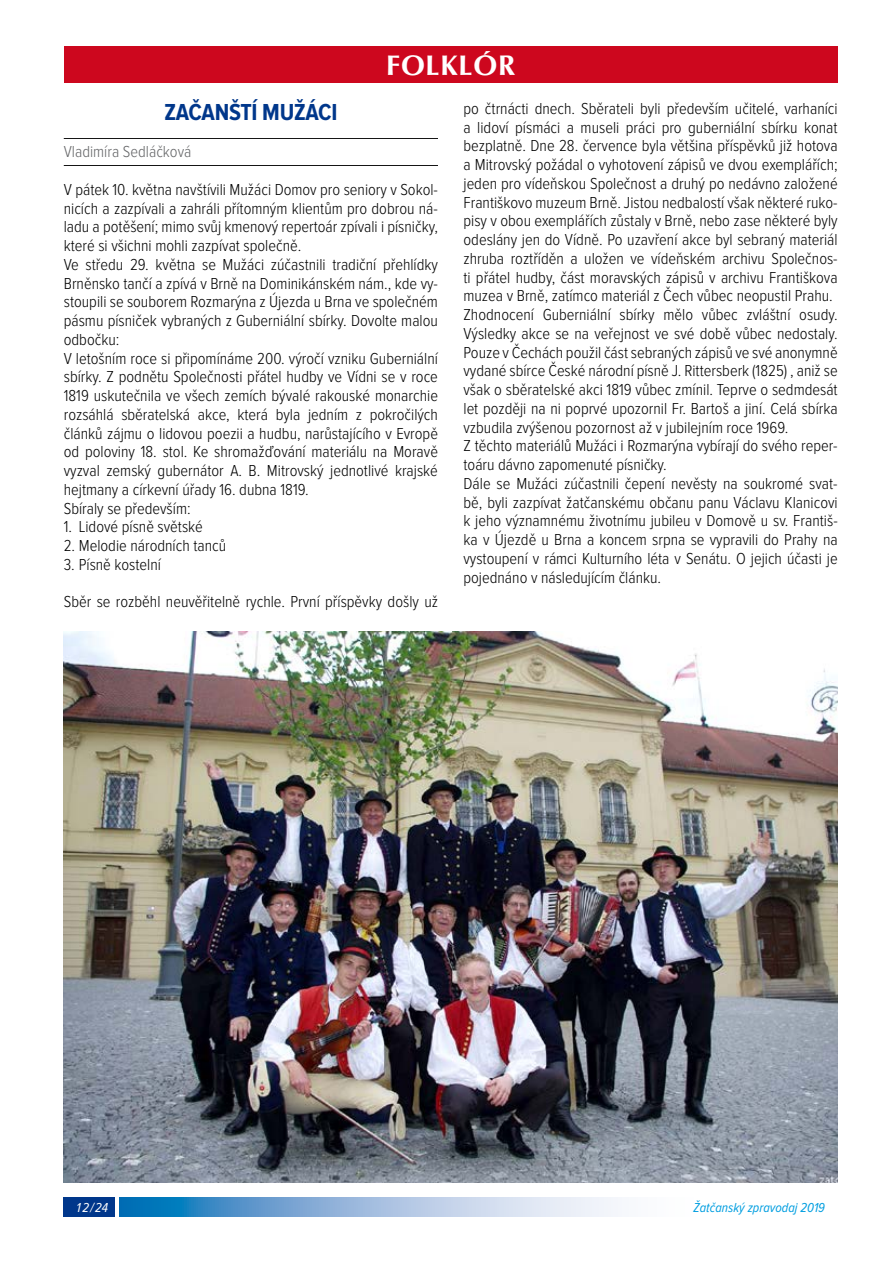
<style>
.page{position:relative;width:893px;height:1263px;background:#fff}
.page>*{position:absolute;margin:0;border:0;box-sizing:border-box;transform-origin:0 0}
.t1{font:700 28.5px "Optima CE";letter-spacing:.025em;color:#fff}
.t2{font:700 24px "Proxima Nova Cond";letter-spacing:-.02em;color:#00378b}
.t3{font:300 16.5px/18.8px "Proxima Nova Cond";color:#000}
.t4{font:300 16.5px "Proxima Nova Cond";color:#646567}
.t5{font:italic 13.5px "Proxima Nova Cond";color:#009ee0}
.t6{font:italic 13.5px "Proxima Nova Cond";color:#fff}
</style>
<div class="page">
<div style="left:64px;top:1197px;width:51px;height:19px;background:#00378b"></div>
<svg style="left:119px;top:1197px;width:499px;height:19px;background:#8fb8dc"></svg>
<hr style="left:64px;top:138px;width:374px;height:1px;background:#000">
<hr style="left:64px;top:165px;width:374px;height:1px;background:#000">
<div style="left:64px;top:47px;width:774px;height:36px;background:#cd071e"></div>
<img style="left:64px;top:631px;width:774px;height:551px">
<h1 class="t1" style="left:386px;top:51px;width:128px">folklór</h1>
<h2 class="t2" style="left:164px;top:101px;width:50px">ZAČANŠTÍ</h2>
<h2 class="t2" style="left:262px;top:101px;width:66px">MUŽÁCI</h2>
<p class="t4" style="left:64px;top:144px;width:129px">Vladimíra Sedláčková</p>
<p class="t3" style="left:64px;top:181px;width:376px">V pátek 10. května navštívili Mužáci Domov pro seniory v Sokol&shy;nicích a zazpívali a zahráli přítomným klientům pro dobrou ná&shy;ladu a potěšení; mimo svůj kmenový repertoár zpívali i písničky, které si všichni mohli zazpívat společně.<br>Ve středu 29. května se Mužáci zúčastnili tradiční přehlídky Brněnsko tančí a zpívá v Brně na Dominikánském nám., kde vy&shy;stoupili se souborem Rozmarýna z Újezda u Brna ve společném pásmu písniček vybraných z Guberniální sbírky. Dovolte malou odbočku:<br>V letošním roce si připomínáme 200. výročí vzniku Guberniální sbírky. Z podnětu Společnosti přátel hudby ve Vídni se v roce 1819 uskutečnila ve všech zemích bývalé rakouské monarchie rozsáhlá sběratelská akce, která byla jedním z pokročilých článků zájmu o lidovou poezii a hudbu, narůstajícího v Evropě od poloviny 18. stol. Ke shromažďování materiálu na Moravě vyzval zemský gubernátor A. B. Mitrovský jednotlivé krajské hejtmany a církevní úřady 16. dubna 1819.<br>Sbíraly se především:</p>
<p class="t3" style="left:64px;top:518px;width:141px">1. Lidové písně světské</p>
<p class="t3" style="left:64px;top:537px;width:164px">2. Melodie národních tanců</p>
<p class="t3" style="left:64px;top:556px;width:99px">3. Písně kostelní</p>
<p class="t3" style="left:64px;top:593px;width:376px">Sběr se rozběhl neuvěřitelně rychle. První příspěvky došly už</p>
<p class="t3" style="left:463px;top:100px;width:376px">po čtrnácti dnech. Sběrateli byli především učitelé, varhaníci a lidoví písmáci a museli práci pro guberniální sbírku konat bezplatně. Dne 28. července byla většina příspěvků již hotova a Mitrovský požádal o vyhotovení zápisů ve dvou exemplářích; jeden pro vídeňskou Společnost a druhý po nedávno založené Františkovo muzeum Brně. Jistou nedbalostí však některé ruko&shy;pisy v obou exemplářích zůstaly v Brně, nebo zase některé byly odeslány jen do Vídně. Po uzavření akce byl sebraný materiál zhruba roztříděn a uložen ve vídeňském archivu Společnos&shy;ti přátel hudby, část moravských zápisů v archivu Františkova muzea v Brně, zatímco materiál z Čech vůbec neopustil Prahu.<br>Zhodnocení Guberniální sbírky mělo vůbec zvláštní osudy.<br>Výsledky akce se na veřejnost ve své době vůbec nedostaly.<br>Pouze v Čechách použil část sebraných zápisů ve své anonymně vydané sbírce České národní písně J. Rittersberk (1825) , aniž se však o sběratelské akci 1819 vůbec zmínil. Teprve o sedmdesát let později na ni poprvé upozornil Fr. Bartoš a jiní. Celá sbírka vzbudila zvýšenou pozornost až v jubilejním roce 1969.<br>Z těchto materiálů Mužáci i Rozmarýna vybírají do svého reper&shy;toáru dávno zapomenuté písničky.<br>Dále se Mužáci zúčastnili čepení nevěsty na soukromé svat&shy;bě, byli zazpívat žatčanskému občanu panu Václavu Klanicovi k jeho významnému životnímu jubileu v Domově u sv. Františ&shy;ka v Újezdě u Brna a koncem srpna se vypravili do Prahy na vystoupení v rámci Kulturního léta v Senátu. O jejich účasti je pojednáno v následujícím článku.</p>
<p class="t6" style="left:77px;top:1201px;width:33px">12/24</p>
<p class="t5" style="left:694px;top:1201px;width:133px">Žatčanský zpravodaj 2019</p>
</div>
